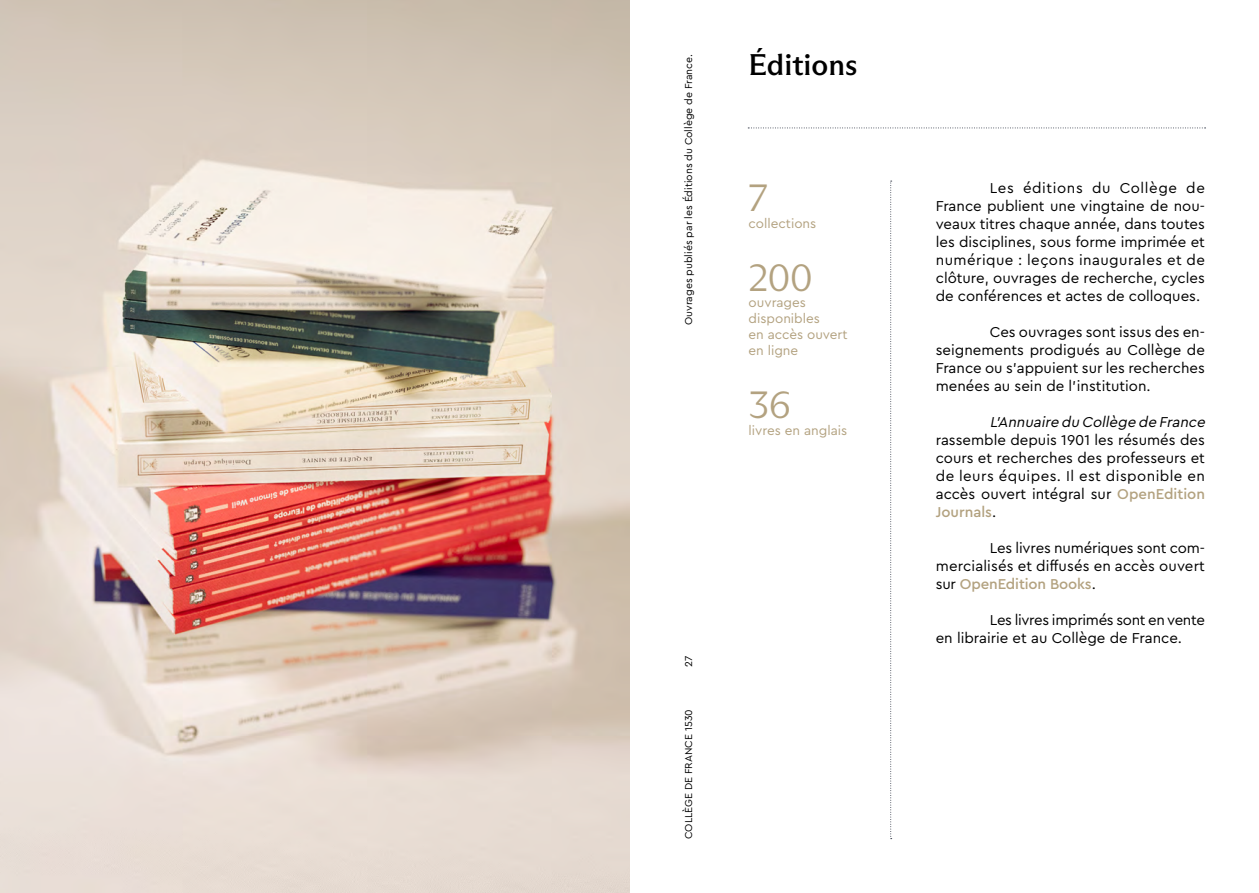
<style>
.page{position:relative;width:1259px;height:893px;background:#fff}
.page>*{position:absolute;margin:0;border:0;box-sizing:border-box;transform-origin:0 0}
.t1{font:300 39px "ABC Arizona Flare Trial";color:#b3a280}
.t2{font:500 30px "ABC Arizona Flare Trial";color:#000}
.t3{font:15px/18px "Cera Pro";color:#000;text-align:justify}
.t4{font:13.5px/16.2px "Cera Pro";color:#b3a280}
.t5{font:10.5px "Cera Pro";color:#000}
.s1{font-style:italic}
.s2{font-weight:500;color:#b3a280}
</style>
<div class="page">
<img style="left:0;top:0;width:629px;height:893px">
<svg style="left:890px;top:181px;width:1px;height:658px"></svg>
<svg style="left:748px;top:128px;width:457px;height:1px"></svg>
<p class="t5" style="left:681px;top:325px;width:273px;rotate:-90deg">Ouvrages publiés par les Éditions du Collège de France.</p>
<p class="t2" style="left:748px;top:47px;width:110px">Éditions</p>
<p class="t1" style="left:748px;top:175px;width:21px">7</p>
<p class="t4" style="left:748px;top:214px;width:69px">collections</p>
<p class="t1" style="left:748px;top:255px;width:66px">200</p>
<p class="t4" style="left:748px;top:294px;width:101px">ouvrages disponibles<br>en accès ouvert en ligne</p>
<p class="t1" style="left:748px;top:382px;width:44px">36</p>
<p class="t4" style="left:748px;top:421px;width:100px">livres en anglais</p>
<p class="t5" style="left:681px;top:667px;width:13px;rotate:-90deg">27</p>
<p class="t5" style="left:681px;top:839px;width:131px;rotate:-90deg">COLLÈGE DE FRANCE 1530</p>
<p class="t3" style="left:935px;top:178px;width:271px;text-indent:54px">Les éditions du Collège de France publient une vingtaine de nou&shy;veaux titres chaque année, dans toutes les disciplines, sous forme imprimée et numérique : leçons inaugurales et de clôture, ouvrages de recherche, cycles de conférences et actes de colloques.</p>
<p class="t3" style="left:935px;top:322px;width:271px;text-indent:54px">Ces ouvrages sont issus des en&shy;seignements prodigués au Collège de France ou s’appuient sur les recherches menées au sein de l’institution.</p>
<p class="t3" style="left:935px;top:412px;width:274px;text-align:left;text-indent:54px"><span class="s1">L’Annuaire du Collège de France </span>rassemble depuis 1901 les résumés des cours et recherches des professeurs et de leurs équipes. Il est disponible en accès ouvert intégral sur <span class="s2">OpenEdition<br>Journals</span>.</p>
<p class="t3" style="left:935px;top:538px;width:271px;text-indent:54px">Les livres numériques sont com&shy;mercialisés et diffusés en accès ouvert sur <span class="s2">OpenEdition Books</span>.</p>
<p class="t3" style="left:935px;top:610px;width:271px;text-indent:54px">Les livres imprimés sont en vente en librairie et au Collège de France.</p>
</div>
